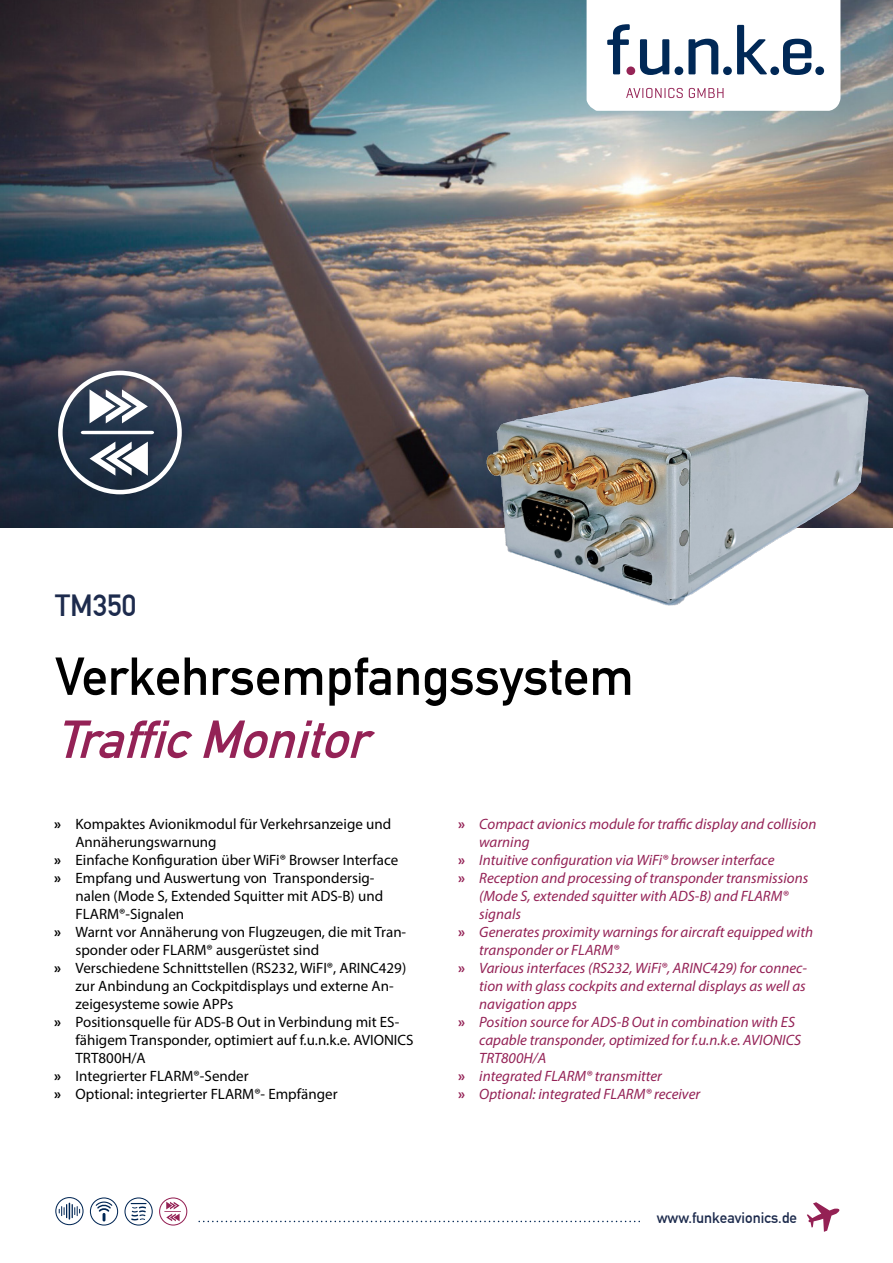
<style>
.page{position:relative;width:893px;height:1263px;background:#fff}
.page>*{position:absolute;margin:0;border:0;box-sizing:border-box;transform-origin:0 0}
.t1{font:700 52.5px "DIN Alternate";color:#000}
.t2{font:italic 700 52.5px "DIN Alternate";color:#942256}
.t3{font:700 30px "DIN Alternate";color:#1d2b4d}
.t4{font:15px "Myriad Pro";color:#000}
.t5{font:italic 15px "Myriad Pro";color:#942256}
.t6{font:700 15px "DIN Alternate";color:#1d2b4d}
.s1{font-weight:700}
.s2{font-weight:700;font-style:normal}
</style>
<div class="page">
<img style="left:0;top:0;width:893px;height:527px">
<img style="left:458px;top:353px;width:435px;height:253px">
<svg style="left:58px;top:371px;width:124px;height:123px"></svg>
<svg style="left:807px;top:1202px;width:33px;height:30px"></svg>
<svg style="left:198px;top:1221px;width:442px;height:1px"></svg>
<svg style="left:90px;top:1197px;width:28px;height:28px"></svg>
<svg style="left:159px;top:1197px;width:28px;height:28px"></svg>
<svg style="left:124px;top:1197px;width:29px;height:28px"></svg>
<svg style="left:55px;top:1197px;width:29px;height:28px"></svg>
<svg style="left:587px;top:0;width:253px;height:111px"></svg>
<h2 class="t3" style="left:55px;top:583px;width:82px">TM350</h2>
<h1 class="t1" style="left:55px;top:636px;width:580px">Verkehrsempfangssystem</h1>
<h1 class="t2" style="left:55px;top:699px;width:333px">TrafficMonitor</h1>
<p class="t4" style="left:54px;top:814px;width:338px"><span class="s1">»</span> Kompaktes Avionikmodul für Verkehrsanzeige und</p>
<p class="t4" style="left:76px;top:832px;width:143px">Annäherungswarnung</p>
<p class="t4" style="left:54px;top:850px;width:345px"><span class="s1">»</span> Einfache Konfiguration über WiFi® Browser Interface</p>
<p class="t4" style="left:54px;top:868px;width:322px"><span class="s1">»</span> Empfang und Auswertung von Transpondersig-</p>
<p class="t4" style="left:76px;top:886px;width:309px">nalen (Mode S, Extended Squitter mit ADS-B) und</p>
<p class="t4" style="left:76px;top:904px;width:110px">FLARM®-Signalen</p>
<p class="t4" style="left:54px;top:922px;width:353px"><span class="s1">»</span> Warnt vor Annäherung von Flugzeugen, die mit Tran-</p>
<p class="t4" style="left:76px;top:940px;width:245px">sponder oder FLARM® ausgerüstet sind</p>
<p class="t4" style="left:54px;top:958px;width:354px"><span class="s1">»</span> Verschiedene Schnittstellen (RS232, WiFI®, ARINC429)</p>
<p class="t4" style="left:76px;top:976px;width:320px">zur Anbindung an Cockpitdisplays und externe An-</p>
<p class="t4" style="left:76px;top:994px;width:159px">zeigesysteme sowie APPs</p>
<p class="t4" style="left:54px;top:1012px;width:347px"><span class="s1">»</span> Positionsquelle für ADS-B Out in Verbindung mit ES-</p>
<p class="t4" style="left:76px;top:1030px;width:340px">fähigem Transponder, optimiert auf f.u.n.k.e. AVIONICS</p>
<p class="t4" style="left:76px;top:1048px;width:72px">TRT800H/A</p>
<p class="t4" style="left:54px;top:1066px;width:196px"><span class="s1">»</span> Integrierter FLARM®-Sender</p>
<p class="t4" style="left:54px;top:1084px;width:285px"><span class="s1">»</span> Optional: integrierter FLARM®- Empfänger</p>
<p class="t5" style="left:458px;top:814px;width:360px"><span class="s2">»</span> Compact avionics module for traffic display and collision</p>
<p class="t5" style="left:479px;top:832px;width:52px">warning</p>
<p class="t5" style="left:458px;top:850px;width:318px"><span class="s2">»</span> Intuitive configuration via WiFi® browser interface</p>
<p class="t5" style="left:458px;top:868px;width:352px"><span class="s2">»</span> Reception and processing of transponder transmissions</p>
<p class="t5" style="left:479px;top:886px;width:311px">(Mode S, extended squitter with ADS-B) and FLARM®</p>
<p class="t5" style="left:479px;top:904px;width:43px">signals</p>
<p class="t5" style="left:458px;top:922px;width:356px"><span class="s2">»</span> Generates proximity warnings for aircraft equipped with</p>
<p class="t5" style="left:479px;top:940px;width:141px">transponder or FLARM®</p>
<p class="t5" style="left:458px;top:958px;width:351px"><span class="s2">»</span> Various interfaces (RS232, WiFi®, ARINC429) for connec-</p>
<p class="t5" style="left:479px;top:976px;width:328px">tion with glass cockpits and external displays as well as</p>
<p class="t5" style="left:479px;top:994px;width:99px">navigation apps</p>
<p class="t5" style="left:458px;top:1012px;width:338px"><span class="s2">»</span> Position source for ADS-B Out in combination with ES</p>
<p class="t5" style="left:479px;top:1030px;width:323px">capable transponder, optimized for f.u.n.k.e. AVIONICS</p>
<p class="t5" style="left:479px;top:1048px;width:68px">TRT800H/A</p>
<p class="t5" style="left:458px;top:1066px;width:206px"><span class="s2">»</span> integrated FLARM® transmitter</p>
<p class="t5" style="left:458px;top:1084px;width:244px"><span class="s2">»</span> Optional: integrated FLARM® receiver</p>
<p class="t6" style="left:657px;top:1206px;width:142px">www.funkeavionics.de</p>
</div>
